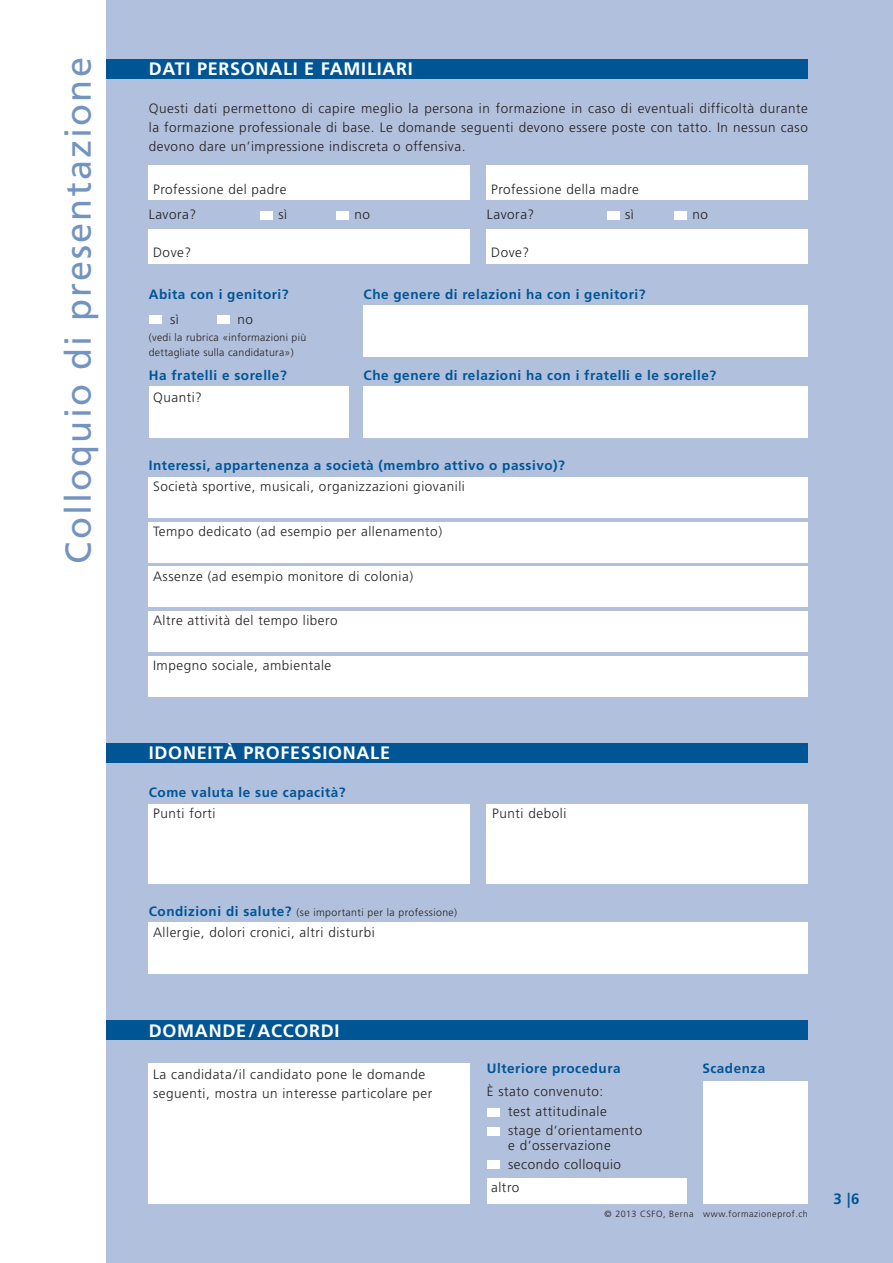
<style>
.page{position:relative;width:893px;height:1263px;background:#fff}
.page>*{position:absolute;margin:0;border:0;box-sizing:border-box;transform-origin:0 0}
.t1{font:36px "Frutiger LT";letter-spacing:.06em;color:#7393c1}
.t2{font:700 18px "Frutiger LT";letter-spacing:.04em;color:#fff}
.t3{font:700 15px "Frutiger LT";color:#005595}
.t4{font:300 13.5px/18.9px "Frutiger LT";letter-spacing:.04em;color:#231f20}
.t5{font:700 13.5px "Frutiger LT";letter-spacing:.04em;color:#005595}
.t6{font:300 10.5px/15px "Frutiger LT";letter-spacing:.03em;color:#231f20}
.t7{font:300 9px "Frutiger LT";letter-spacing:.06em;color:#231f20}
.s1{font-weight:700;font-size:13.5px;color:#005595}
</style>
<div class="page">
<div style="left:106px;top:0;width:787px;height:1263px;background:#b1c0dc"></div>
<div style="left:106px;top:60px;width:702px;height:19px;background:#005595"></div>
<div style="left:106px;top:743px;width:702px;height:20px;background:#005595"></div>
<div style="left:106px;top:1021px;width:702px;height:19px;background:#005595"></div>
<div style="left:487px;top:1178px;width:200px;height:25px;background:#fff"></div>
<div style="left:149px;top:166px;width:321px;height:34px;background:#fff"></div>
<div style="left:487px;top:166px;width:321px;height:34px;background:#fff"></div>
<div style="left:149px;top:229px;width:321px;height:34px;background:#fff"></div>
<div style="left:260px;top:211px;width:13px;height:9px;background:#fff"></div>
<div style="left:336px;top:211px;width:13px;height:9px;background:#fff"></div>
<div style="left:487px;top:229px;width:321px;height:34px;background:#fff"></div>
<div style="left:607px;top:211px;width:13px;height:9px;background:#fff"></div>
<div style="left:674px;top:211px;width:13px;height:9px;background:#fff"></div>
<div style="left:149px;top:387px;width:200px;height:51px;background:#fff"></div>
<div style="left:364px;top:305px;width:444px;height:51px;background:#fff"></div>
<div style="left:364px;top:387px;width:444px;height:51px;background:#fff"></div>
<div style="left:149px;top:316px;width:13px;height:8px;background:#fff"></div>
<div style="left:218px;top:316px;width:12px;height:8px;background:#fff"></div>
<div style="left:149px;top:477px;width:659px;height:41px;background:#fff"></div>
<div style="left:149px;top:522px;width:659px;height:40px;background:#fff"></div>
<div style="left:149px;top:567px;width:659px;height:40px;background:#fff"></div>
<div style="left:149px;top:611px;width:659px;height:41px;background:#fff"></div>
<div style="left:149px;top:656px;width:659px;height:40px;background:#fff"></div>
<div style="left:149px;top:803px;width:321px;height:80px;background:#fff"></div>
<div style="left:487px;top:803px;width:321px;height:80px;background:#fff"></div>
<div style="left:149px;top:1063px;width:321px;height:140px;background:#fff"></div>
<div style="left:149px;top:923px;width:659px;height:51px;background:#fff"></div>
<div style="left:703px;top:1081px;width:105px;height:122px;background:#fff"></div>
<div style="left:487px;top:1108px;width:13px;height:8px;background:#fff"></div>
<div style="left:487px;top:1127px;width:13px;height:8px;background:#fff"></div>
<div style="left:487px;top:1161px;width:13px;height:8px;background:#fff"></div>
<h1 class="t1" style="left:57px;top:563px;width:508px;rotate:-90deg">Colloquio di presentazione</h1>
<h2 class="t2" style="left:149px;top:58px;width:266px">DATI PERSONALI E FAMILIARI</h2>
<p class="t4" style="left:149px;top:99px;width:661px;text-align:justify">Questi dati permettono di capire meglio la persona in formazione in caso di eventuali difficoltà durante la formazione professionale di base. Le domande seguenti devono essere poste con tatto. In nessun caso devono dare un’impressione indiscreta o offensiva.</p>
<p class="t4" style="left:149px;top:177px;width:139px;line-height:25.5px;text-indent:4px">Professione del padre<br>Lavora?</p>
<p class="t4" style="left:487px;top:177px;width:154px;line-height:25.5px;text-indent:4px">Professione della madre<br>Lavora?</p>
<p class="t4" style="left:278px;top:206px;width:10px">sì</p>
<p class="t4" style="left:354px;top:206px;width:17px">no</p>
<p class="t4" style="left:625px;top:206px;width:10px">sì</p>
<p class="t4" style="left:692px;top:206px;width:17px">no</p>
<p class="t4" style="left:153px;top:243px;width:40px">Dove?</p>
<p class="t4" style="left:491px;top:243px;width:40px">Dove?</p>
<p class="t5" style="left:149px;top:286px;width:141px">Abita con i genitori?</p>
<p class="t4" style="left:170px;top:310px;width:10px">sì</p>
<p class="t4" style="left:237px;top:310px;width:17px">no</p>
<p class="t6" style="left:149px;top:330px;width:159px">(vedi la rubrica «informazioni più dettagliate sulla candidatura»)</p>
<p class="t5" style="left:364px;top:286px;width:283px">Che genere di relazioni ha con i genitori?</p>
<p class="t5" style="left:149px;top:368px;width:139px">Ha fratelli e sorelle?</p>
<p class="t5" style="left:364px;top:368px;width:354px">Che genere di relazioni ha con i fratelli e le sorelle?</p>
<p class="t4" style="left:153px;top:388px;width:50px">Quanti?</p>
<p class="t5" style="left:149px;top:458px;width:418px">Interessi, appartenenza a società (membro attivo o passivo)?</p>
<p class="t4" style="left:153px;top:477px;width:313px">Società sportive, musicali, organizzazioni giovanili</p>
<p class="t4" style="left:153px;top:522px;width:290px">Tempo dedicato (ad esempio per allenamento)</p>
<p class="t4" style="left:153px;top:567px;width:262px">Assenze (ad esempio monitore di colonia)</p>
<p class="t4" style="left:153px;top:611px;width:186px">Altre attività del tempo libero</p>
<p class="t4" style="left:153px;top:656px;width:180px">Impegno sociale, ambientale</p>
<h2 class="t2" style="left:149px;top:742px;width:243px">IDONEITÀ PROFESSIONALE</h2>
<p class="t5" style="left:149px;top:784px;width:198px">Come valuta le sue capacità?</p>
<p class="t4" style="left:153px;top:804px;width:64px">Punti forti</p>
<p class="t4" style="left:492px;top:804px;width:76px">Punti deboli</p>
<p class="t6" style="left:149px;top:905px;width:310px"><span class="s1">Condizioni di salute?</span> (se importanti per la professione)</p>
<p class="t4" style="left:153px;top:923px;width:223px">Allergie, dolori cronici, altri disturbi</p>
<h2 class="t2" style="left:149px;top:1020px;width:192px">DOMANDE/ACCORDI</h2>
<p class="t4" style="left:153px;top:1065px;width:281px">La candidata/il candidato pone le domande seguenti, mostra un interesse particolare per</p>
<p class="t5" style="left:487px;top:1060px;width:135px">Ulteriore procedura</p>
<p class="t4" style="left:487px;top:1081px;width:121px;line-height:20.5px;text-align:right">È stato convenuto: test attitudinale</p>
<p class="t4" style="left:508px;top:1123px;width:136px;line-height:15px">stage d‘orientamento e d‘osservazione</p>
<p class="t4" style="left:491px;top:1153px;width:131px;line-height:23.1px;text-indent:17px">secondo colloquio altro</p>
<p class="t5" style="left:702px;top:1060px;width:65px">Scadenza</p>
<p class="t7" style="left:605px;top:1208px;width:205px">© 2013 CSFO, Berna www.formazioneprof.ch</p>
<p class="t3" style="left:833px;top:1190px;width:27px">3 |6</p>
</div>
